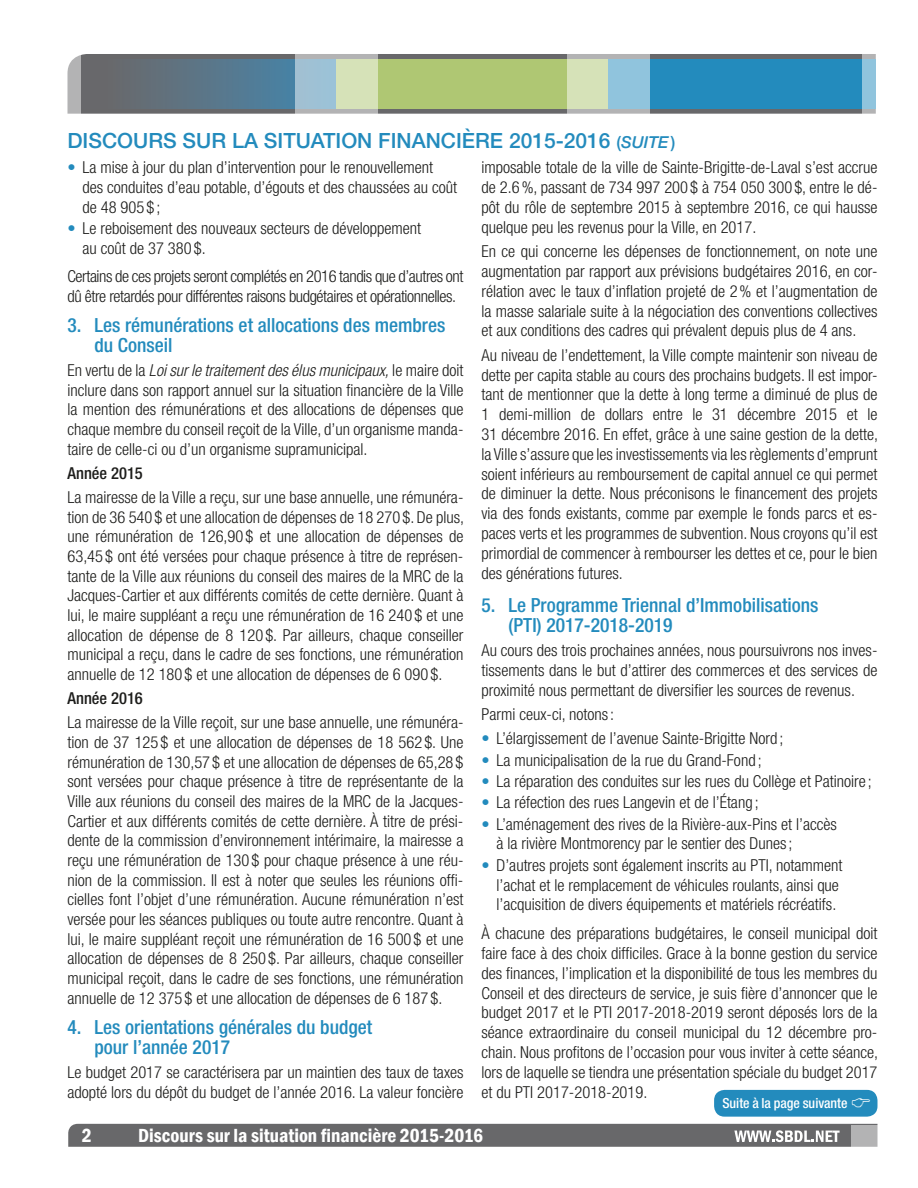
<style>
.page{position:relative;width:918px;height:1188px;background:#fff}
.page>*{position:absolute;margin:0;border:0;box-sizing:border-box;transform-origin:0 0}
.t1{font:500 21px "Helvetica Neue LT Std";color:#238bbd}
.t2{font:500 condensed 19.5px/19.6px "Helvetica Neue LT Std";color:#238bbd}
.t3{font:600 condensed 19.5px "Franklin Gothic";color:#fff}
.t4{font:300 condensed 16.5px/19.6px "Helvetica Neue LT Std";color:#1d1d1b;text-align:justify}
.t5{font:300 condensed 16.5px/19.6px "Helvetica Neue LT Std";letter-spacing:-.025em;color:#1d1d1b}
.t6{font:500 condensed 16.5px "Helvetica Neue LT Std";color:#1d1d1b}
.t7{font:500 condensed 13.95px "Helvetica Neue LT Std";color:#fff}
.s1{font-size:16.5px}
.s2{font-style:italic;font-size:16.5px}
.s3{color:#238bbd}
.s4{font-style:italic}
</style>
<div class="page">
<svg style="left:81px;top:54px;width:781px;height:60px;background:#6c7072"></svg>
<div style="left:602px;top:59px;width:274px;height:49px;background:#238bbd"></div>
<svg style="left:81px;top:59px;width:214px;height:49px;background:#5b7383"></svg>
<div style="left:336px;top:59px;width:272px;height:49px;background:#afc773"></div>
<svg style="left:862px;top:54px;width:14px;height:60px"></svg>
<svg style="left:68px;top:55px;width:13px;height:59px"></svg>
<svg style="left:567px;top:54px;width:82px;height:60px;background:#b3cec7"></svg>
<svg style="left:295px;top:54px;width:83px;height:60px;background:#b9cdc3"></svg>
<svg style="left:68px;top:1124px;width:810px;height:23px;background:#6f6f70"></svg>
<div style="left:851px;top:1125px;width:27px;height:23px;background:#b3b3b4"></div>
<div style="left:714px;top:1090px;width:163px;height:27px;background:#238bbd;border-radius:10px"></div>
<p class="t1" style="left:68px;top:128px;width:609px">DISCOURS SUR LA SITUATION FINANCIÈRE 2015-2016 <span class="s1">(</span><span class="s2">SUITE</span><span class="s1">)</span></p>
<p class="t4" style="left:82px;top:158px;width:376px;text-align:left;text-indent:-15px"><span class="s3">•</span> La mise à jour du plan d’intervention pour le renouvellement des conduites d’eau potable, d’égouts et des chaussées au coût de 48 905 $ ;</p>
<p class="t4" style="left:82px;top:218px;width:340px;text-indent:-15px"><span class="s3">•</span> Le reboisement des nouveaux secteurs de développement au coût de 37 380 $.</p>
<p class="t5" style="left:68px;top:266px;width:397px">Certains de ces projets seront complétés en 2016 tandis que d’autres ont dû être retardés pour différentes raisons budgétaires et opérationnelles.</p>
<p class="t2" style="left:95px;top:315px;width:352px;text-indent:-27px">3. Les rémunérations et allocations des membres du Conseil</p>
<p class="t4" style="left:68px;top:360px;width:398px">En vertu de la <span class="s4">Loi sur le traitement des élus municipaux,</span> le maire doit inclure dans son rapport annuel sur la situation financière de la Ville la mention des rémunérations et des allocations de dépenses que chaque membre du conseil reçoit de la Ville, d’un organisme manda&shy;taire de celle-ci ou d’un organisme supramunicipal.</p>
<p class="t6" style="left:68px;top:463px;width:77px">Année 2015</p>
<p class="t4" style="left:68px;top:487px;width:398px">La mairesse de la Ville a reçu, sur une base annuelle, une rémunéra&shy;tion de 36 540 $ et une allocation de dépenses de 18 270 $. De plus, une rémunération de 126,90 $ et une allocation de dépenses de 63,45 $ ont été versées pour chaque présence à titre de représen&shy;tante de la Ville aux réunions du conseil des maires de la MRC de la Jacques-Cartier et aux différents comités de cette dernière. Quant à lui, le maire suppléant a reçu une rémunération de 16 240 $ et une allocation de dépense de 8 120 $. Par ailleurs, chaque conseiller municipal a reçu, dans le cadre de ses fonctions, une rémunération annuelle de 12 180 $ et une allocation de dépenses de 6 090 $.</p>
<p class="t6" style="left:68px;top:688px;width:77px">Année 2016</p>
<p class="t4" style="left:68px;top:713px;width:398px">La mairesse de la Ville reçoit, sur une base annuelle, une rémunéra&shy;tion de 37 125 $ et une allocation de dépenses de 18 562 $. Une rémunération de 130,57 $ et une allocation de dépenses de 65,28 $ sont versées pour chaque présence à titre de représentante de la Ville aux réunions du conseil des maires de la MRC de la Jacques-Cartier et aux différents comités de cette dernière. À titre de prési&shy;dente de la commission d’environnement intérimaire, la mairesse a reçu une rémunération de 130 $ pour chaque présence à une réu&shy;nion de la commission. Il est à noter que seules les réunions offi&shy;cielles font l’objet d’une rémunération. Aucune rémunération n’est versée pour les séances publiques ou toute autre rencontre. Quant à lui, le maire suppléant reçoit une rémunération de 16 500 $ et une allocation de dépenses de 8 250 $. Par ailleurs, chaque conseiller municipal reçoit, dans le cadre de ses fonctions, une rémunération annuelle de 12 375 $ et une allocation de dépenses de 6 187 $.</p>
<p class="t2" style="left:95px;top:1017px;width:279px;text-indent:-27px">4. Les orientations générales du budget pour l’année 2017</p>
<p class="t4" style="left:68px;top:1062px;width:398px">Le budget 2017 se caractérisera par un maintien des taux de taxes adopté lors du dépôt du budget de l’année 2016. La valeur foncière</p>
<p class="t4" style="left:482px;top:158px;width:398px">imposable totale de la ville de Sainte-Brigitte-de-Laval s’est accrue de 2.6%, passant de 734 997 200 $ à 754 050 300 $, entre le dé&shy;pôt du rôle de septembre 2015 à septembre 2016, ce qui hausse quelque peu les revenus pour la Ville, en 2017.</p>
<p class="t4" style="left:482px;top:241px;width:398px">En ce qui concerne les dépenses de fonctionnement, on note une augmentation par rapport aux prévisions budgétaires 2016, en cor&shy;rélation avec le taux d’inflation projeté de 2% et l’augmentation de la masse salariale suite à la négociation des conventions collectives et aux conditions des cadres qui prévalent depuis plus de 4 ans.</p>
<p class="t4" style="left:482px;top:345px;width:398px">Au niveau de l’endettement, la Ville compte maintenir son niveau de dette per capita stable au cours des prochains budgets. Il est impor&shy;tant de mentionner que la dette à long terme a diminué de plus de 1 demi-million de dollars entre le 31 décembre 2015 et le 31 décembre 2016. En effet, grâce à une saine gestion de la dette, la Ville s’assure que les investissements via les règlements d’emprunt soient inférieurs au remboursement de capital annuel ce qui permet de diminuer la dette. Nous préconisons le financement des projets via des fonds existants, comme par exemple le fonds parcs et es&shy;paces verts et les programmes de subvention. Nous croyons qu’il est primordial de commencer à rembourser les dettes et ce, pour le bien des générations futures.</p>
<p class="t2" style="left:509px;top:595px;width:312px;text-indent:-27px">5. Le Programme Triennal d’Immobilisations (PTI) 2017-2018-2019</p>
<p class="t4" style="left:482px;top:640px;width:398px">Au cours des trois prochaines années, nous poursuivrons nos inves&shy;tissements dans le but d’attirer des commerces et des services de proximité nous permettant de diversifier les sources de revenus.</p>
<p class="t4" style="left:482px;top:704px;width:134px">Parmi ceux-ci, notons:</p>
<p class="t4" style="left:482px;top:728px;width:303px"><span class="s3">•</span> L’élargissement de l’avenue Sainte-Brigitte Nord ;</p>
<p class="t4" style="left:482px;top:750px;width:282px"><span class="s3">•</span> La municipalisation de la rue du Grand-Fond ;</p>
<p class="t4" style="left:482px;top:771px;width:392px"><span class="s3">•</span> La réparation des conduites sur les rues du Collège et Patinoire ;</p>
<p class="t4" style="left:482px;top:792px;width:279px"><span class="s3">•</span> La réfection des rues Langevin et de l’Étang ;</p>
<p class="t4" style="left:496px;top:814px;width:342px;text-indent:-15px"><span class="s3">•</span> L’aménagement des rives de la Rivière-aux-Pins et l’accès à la rivière Montmorency par le sentier des Dunes;</p>
<p class="t4" style="left:496px;top:855px;width:347px;text-align:left;text-indent:-15px"><span class="s3">•</span> D’autres projets sont également inscrits au PTI, notamment l’achat et le remplacement de véhicules roulants, ainsi que l’acquisition de divers équipements et matériels récréatifs.</p>
<p class="t4" style="left:482px;top:923px;width:398px">À chacune des préparations budgétaires, le conseil municipal doit faire face à des choix difficiles. Grace à la bonne gestion du service des finances, l’implication et la disponibilité de tous les membres du Conseil et des directeurs de service, je suis fière d’annoncer que le budget 2017 et le PTI 2017-2018-2019 seront déposés lors de la séance extraordinaire du conseil municipal du 12 décembre pro&shy;chain. Nous profitons de l’occasion pour vous inviter à cette séance, lors de laquelle se tiendra une présentation spéciale du budget 2017 et du PTI 2017-2018-2019.</p>
<p class="t7" style="left:722px;top:1094px;width:127px">Suite à la page suivante</p>
<p class="t3" style="left:82px;top:1123px;width:11px">2</p>
<p class="t3" style="left:138px;top:1123px;width:346px">Discours sur la situation financière 2015-2016</p>
</div>
